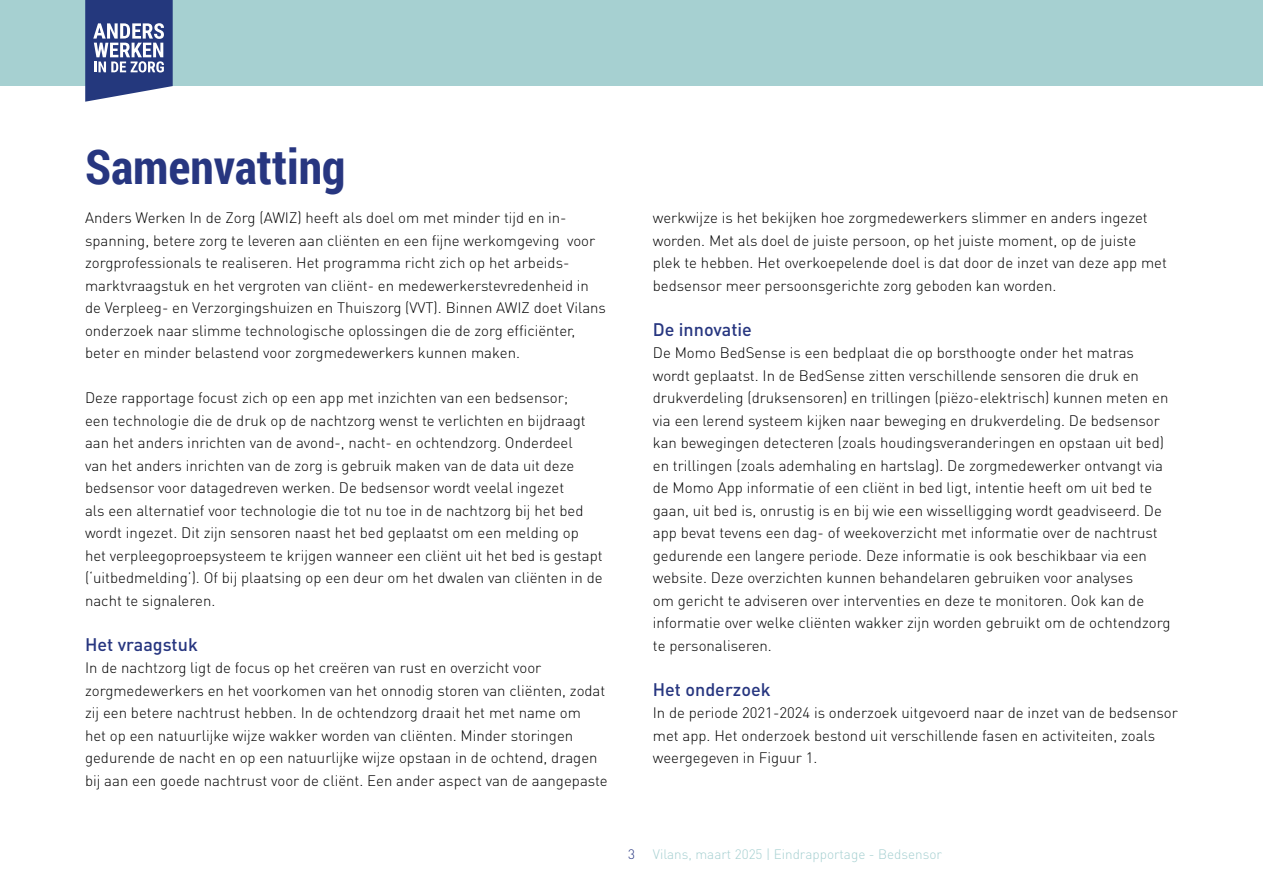
<style>
.page{position:relative;width:1263px;height:893px;background:#fff}
.page>*{position:absolute;margin:0;border:0;box-sizing:border-box;transform-origin:0 0}
.H1_hst{font:700 48px "Roboto Condensed";color:#273680}
.H3_subparagraaf{font:500 18px "DIN Pro";color:#273680}
.P_Brood{font:300 15px/22.5px "DIN Pro";color:#000}
.t1{font:300 13.5px "DIN Pro";color:#a6d0d1}
.t2{font:300 13.5px "DIN Pro";color:#273680}
</style>
<div class="page">
<div style="left:0;top:0;width:1263px;height:86px;background:#a6d0d1"></div>
<svg style="left:85px;top:0;width:88px;height:102px;background:#5c6b9e"></svg>
<h1 class="H1_hst" style="left:85px;top:133px;width:262px">Samenvatting</h1>
<p class="P_Brood" style="left:85px;top:206px;width:522px">Anders Werken In de Zorg (AWIZ) heeft als doel om met minder tijd en in&shy;spanning, betere zorg te leveren aan cliënten en een fijne werkomgeving voor zorgprofessionals te realiseren. Het programma richt zich op het arbeids&shy;marktvraagstuk en het vergroten van cliënt- en medewerkerstevredenheid in de Verpleeg- en Verzorgingshuizen en Thuiszorg (VVT). Binnen AWIZ doet Vilans onderzoek naar slimme technologische oplossingen die de zorg efficiënter, beter en minder belastend voor zorgmedewerkers kunnen maken.</p>
<p class="P_Brood" style="left:85px;top:386px;width:519px">Deze rapportage focust zich op een app met inzichten van een bedsensor;<br>een technologie die de druk op de nachtzorg wenst te verlichten en bijdraagt aan het anders inrichten van de avond-, nacht- en ochtendzorg. Onderdeel<br>van het anders inrichten van de zorg is gebruik maken van de data uit deze bedsensor voor datagedreven werken. De bedsensor wordt veelal ingezet<br>als een alternatief voor technologie die tot nu toe in de nachtzorg bij het bed wordt ingezet. Dit zijn sensoren naast het bed geplaatst om een melding op het verpleegoproepsysteem te krijgen wanneer een cliënt uit het bed is gestapt (‘uitbedmelding’). Of bij plaatsing op een deur om het dwalen van cliënten in de nacht te signaleren.</p>
<h3 class="H3_subparagraaf" style="left:85px;top:632px;width:114px">Het vraagstuk</h3>
<p class="P_Brood" style="left:85px;top:656px;width:524px">In de nachtzorg ligt de focus op het creëren van rust en overzicht voor zorgmedewerkers en het voorkomen van het onnodig storen van cliënten, zodat zij een betere nachtrust hebben. In de ochtendzorg draait het met name om<br>het op een natuurlijke wijze wakker worden van cliënten. Minder storingen gedurende de nacht en op een natuurlijke wijze opstaan in de ochtend, dragen bij aan een goede nachtrust voor de cliënt. Een ander aspect van de aangepaste</p>
<p class="P_Brood" style="left:653px;top:206px;width:516px">werkwijze is het bekijken hoe zorgmedewerkers slimmer en anders ingezet worden. Met als doel de juiste persoon, op het juiste moment, op de juiste plek te hebben. Het overkoepelende doel is dat door de inzet van deze app met bedsensor meer persoonsgerichte zorg geboden kan worden.</p>
<h3 class="H3_subparagraaf" style="left:653px;top:317px;width:101px">De innovatie</h3>
<p class="P_Brood" style="left:653px;top:341px;width:519px">De Momo BedSense is een bedplaat die op borsthoogte onder het matras wordt geplaatst. In de BedSense zitten verschillende sensoren die druk en drukverdeling (druksensoren) en trillingen (piëzo-elektrisch) kunnen meten en via een lerend systeem kijken naar beweging en drukverdeling. De bedsensor kan bewegingen detecteren (zoals houdingsveranderingen en opstaan uit bed) en trillingen (zoals ademhaling en hartslag). De zorgmedewerker ontvangt via de Momo App informatie of een cliënt in bed ligt, intentie heeft om uit bed te gaan, uit bed is, onrustig is en bij wie een wisselligging wordt geadviseerd. De app bevat tevens een dag- of weekoverzicht met informatie over de nachtrust gedurende een langere periode. Deze informatie is ook beschikbaar via een website. Deze overzichten kunnen behandelaren gebruiken voor analyses<br>om gericht te adviseren over interventies en deze te monitoren. Ook kan de informatie over welke cliënten wakker zijn worden gebruikt om de ochtendzorg te personaliseren.</p>
<h3 class="H3_subparagraaf" style="left:653px;top:677px;width:119px">Het onderzoek</h3>
<p class="P_Brood" style="left:653px;top:701px;width:527px">In de periode 2021-2024 is onderzoek uitgevoerd naar de inzet van de bedsensor met app. Het onderzoek bestond uit verschillende fasen en activiteiten, zoals weergegeven in Figuur 1.</p>
<p class="t2" style="left:628px;top:845px;width:8px">3</p>
<p class="t1" style="left:653px;top:845px;width:291px">Vilans, maart 2025 | Eindrapportage - Bedsensor</p>
</div>
